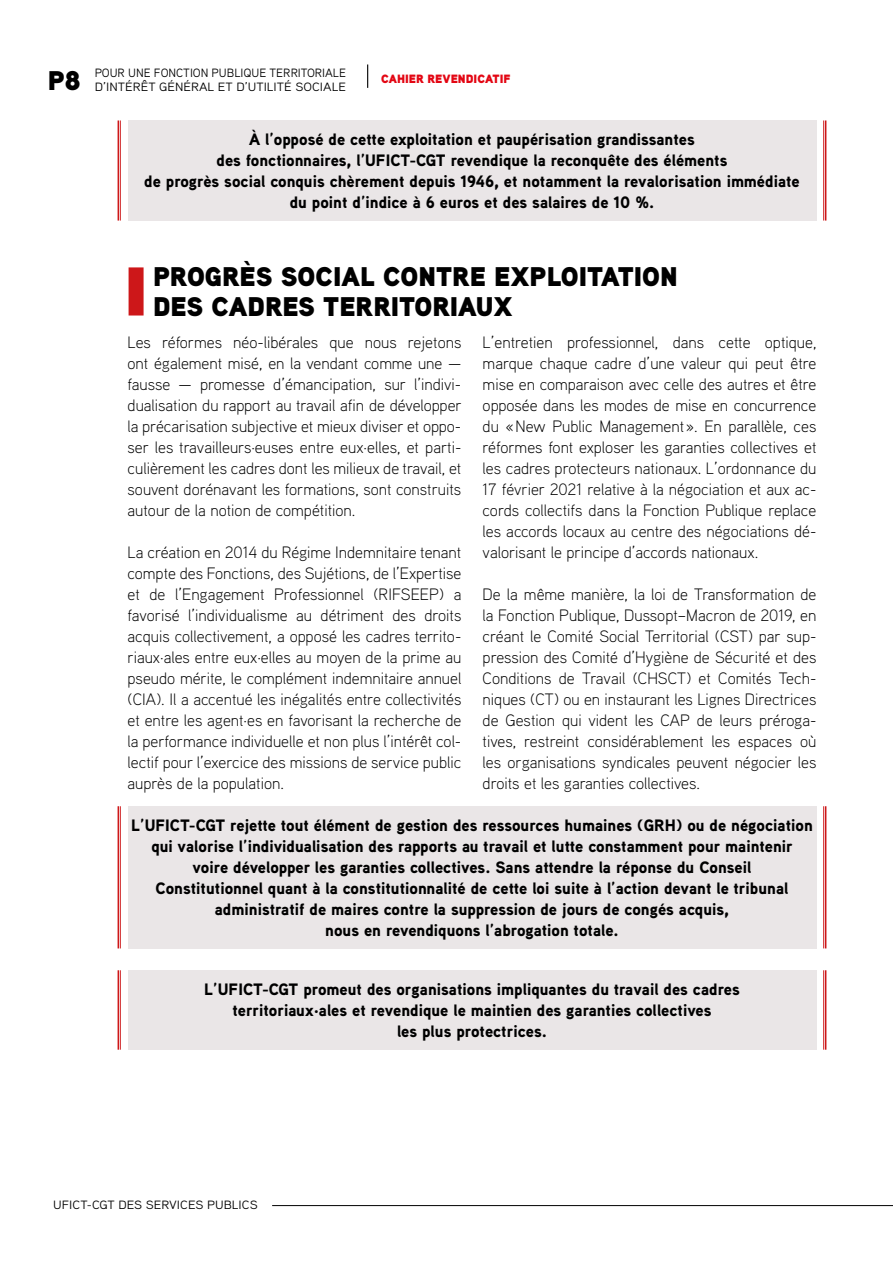
<style>
.page{position:relative;width:893px;height:1263px;background:#fff}
.page>*{position:absolute;margin:0;border:0;box-sizing:border-box;transform-origin:0 0}
.t1{font:27px/30px "Aaux Pro Ultra";color:#000}
.t2{font:300 16.5px/21px "Aaux Pro";color:#000;text-align:justify}
.t3{font:900 16.5px/21px "Aaux Pro";color:#000;text-align:center}
.t4{font:12px "Aaux Pro";color:#000;scale:1.08 1}
.t5{font:12px "Aaux Pro";color:#000}
.t6{font:12px "Aaux Pro Ultra";color:#e30613}
</style>
<div class="page">
<svg style="left:367px;top:64px;width:1px;height:24px"></svg>
<hr style="left:272px;top:1205px;width:621px;height:1px;background:#000">
<div style="left:128px;top:120px;width:688px;height:101px;background:#eae6e7"></div>
<hr style="left:118px;top:120px;width:1px;height:101px;background:#cd1719">
<hr style="left:120px;top:120px;width:1px;height:101px;background:#cd1719">
<hr style="left:825px;top:120px;width:1px;height:101px;background:#cd1719">
<hr style="left:823px;top:120px;width:1px;height:101px;background:#cd1719">
<div style="left:129px;top:267px;width:15px;height:48px;background:#cd1719"></div>
<div style="left:128px;top:806px;width:688px;height:142px;background:#eae6e7"></div>
<hr style="left:118px;top:806px;width:1px;height:142px;background:#cd1719">
<hr style="left:120px;top:806px;width:1px;height:142px;background:#cd1719">
<hr style="left:825px;top:806px;width:1px;height:142px;background:#cd1719">
<hr style="left:823px;top:806px;width:1px;height:142px;background:#cd1719">
<div style="left:128px;top:970px;width:688px;height:80px;background:#eae6e7"></div>
<hr style="left:118px;top:970px;width:1px;height:80px;background:#cd1719">
<hr style="left:120px;top:970px;width:1px;height:80px;background:#cd1719">
<hr style="left:825px;top:970px;width:1px;height:80px;background:#cd1719">
<hr style="left:823px;top:970px;width:1px;height:80px;background:#cd1719">
<p class="t5" style="left:95px;top:65px;width:253px">POUR UNE FONCTION PUBLIQUE TERRITORIALE</p>
<h1 class="t1" style="left:48px;top:65px;width:34px">P8</h1>
<p class="t4" style="left:95px;top:79px;width:234px">D’INTÉRÊT GÉNÉRAL ET D’UTILITÉ SOCIALE</p>
<p class="t6" style="left:381px;top:71px;width:131px">CAHIER REVENDICATIF</p>
<p class="t3" style="left:144px;top:128px;width:657px">À l’opposé de cette exploitation et paupérisation grandissantes<br>des fonctionnaires, l’UFICT-CGT revendique la reconquête des éléments<br>de progrès social conquis chèrement depuis 1946, et notamment la revalorisation immédiate du point d’indice à 6 euros et des salaires de 10 %.</p>
<h1 class="t1" style="left:153px;top:260px;width:526px">PROGRÈS SOCIAL CONTRE EXPLOITATION<br>DES CADRES TERRITORIAUX</h1>
<p class="t2" style="left:128px;top:331px;width:336px">Les réformes néo-libérales que nous rejetons ont également misé, en la vendant comme une — fausse — promesse d’émancipation, sur l’indivi&shy;dualisation du rapport au travail afin de développer la précarisation subjective et mieux diviser et oppo&shy;ser les travailleurs·euses entre eux·elles, et parti&shy;culièrement les cadres dont les milieux de travail, et souvent dorénavant les formations, sont construits autour de la notion de compétition.</p>
<p class="t2" style="left:128px;top:541px;width:335px">La création en 2014 du Régime Indemnitaire tenant compte des Fonctions, des Sujétions, de l’Expertise et de l’Engagement Professionnel (RIFSEEP) a favorisé l’individualisme au détriment des droits acquis collectivement, a opposé les cadres territo&shy;riaux·ales entre eux·elles au moyen de la prime au pseudo mérite, le complément indemnitaire annuel (CIA). Il a accentué les inégalités entre collectivités et entre les agent·es en favorisant la recherche de la performance individuelle et non plus l’intérêt col&shy;lectif pour l’exercice des missions de service public auprès de la population.</p>
<p class="t2" style="left:483px;top:331px;width:335px">L’entretien professionnel, dans cette optique, marque chaque cadre d’une valeur qui peut être mise en comparaison avec celle des autres et être opposée dans les modes de mise en concurrence du «New Public Management ». En parallèle, ces réformes font exploser les garanties collectives et les cadres protecteurs nationaux. L’ordonnance du 17 février 2021 relative à la négociation et aux ac&shy;cords collectifs dans la Fonction Publique replace les accords locaux au centre des négociations dé&shy;valorisant le principe d’accords nationaux.</p>
<p class="t2" style="left:483px;top:583px;width:335px">De la même manière, la loi de Transformation de la Fonction Publique, Dussopt–Macron de 2019, en créant le Comité Social Territorial (CST) par sup&shy;pression des Comité d’Hygiène de Sécurité et des Conditions de Travail (CHSCT) et Comités Tech&shy;niques (CT) ou en instaurant les Lignes Directrices de Gestion qui vident les CAP de leurs préroga&shy;tives, restreint considérablement les espaces où les organisations syndicales peuvent négocier les droits et les garanties collectives.</p>
<p class="t3" style="left:131px;top:814px;width:683px">L’UFICT-CGT rejette tout élément de gestion des ressources humaines (GRH) ou de négociation qui valorise l’individualisation des rapports au travail et lutte constamment pour maintenir<br>voire développer les garanties collectives. Sans attendre la réponse du Conseil<br>Constitutionnel quant à la constitutionnalité de cette loi suite à l’action devant le tribunal administratif de maires contre la suppression de jours de congés acquis,<br>nous en revendiquons l’abrogation totale.</p>
<p class="t3" style="left:204px;top:978px;width:537px">L’UFICT-CGT promeut des organisations impliquantes du travail des cadres territoriaux·ales et revendique le maintien des garanties collectives<br>les plus protectrices.</p>
<p class="t4" style="left:53px;top:1197px;width:191px">UFICT-CGT DES SERVICES PUBLICS</p>
</div>
